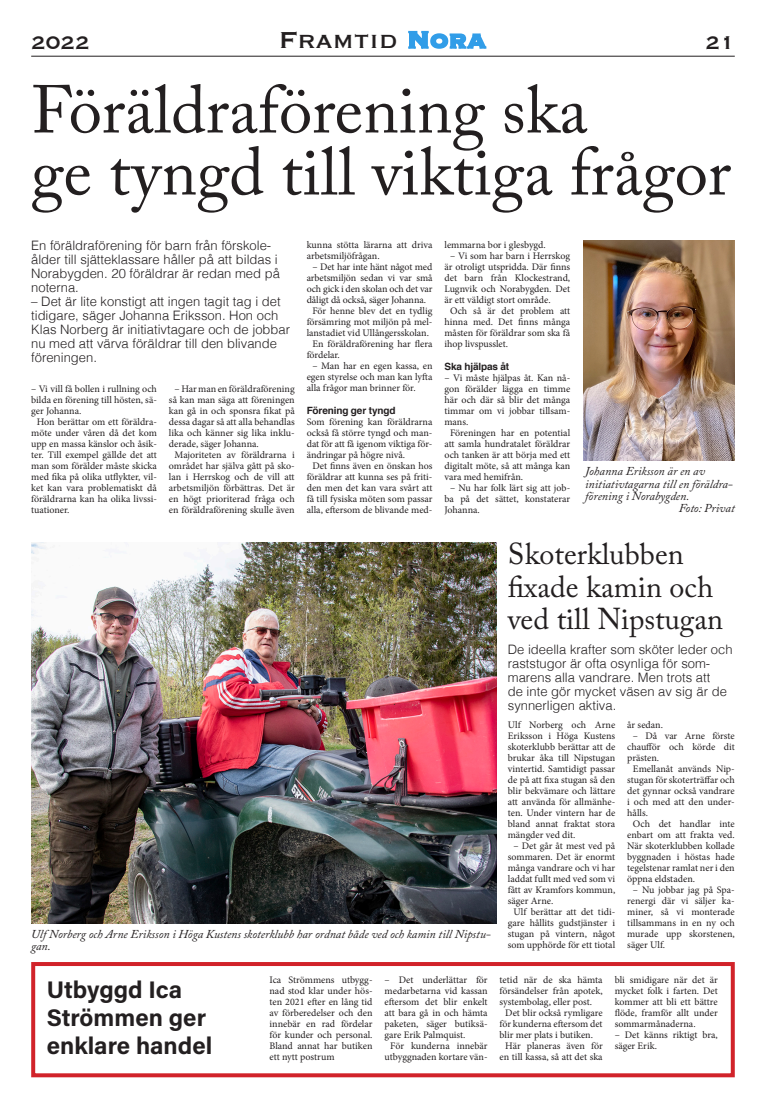
<style>
.page{position:relative;width:766px;height:1100px;background:#fff}
.page>*{position:absolute;margin:0;border:0;box-sizing:border-box;transform-origin:0 0}
.t1{font:67px "Adobe Caslon Pro";color:#231f20}
.t2{font:30px/32px "Adobe Caslon Pro";color:#231f20}
.t3{font:30px "Copperplate";color:#231f20}
.t4{font:700 24px/28px "Acumin Pro";color:#231f20}
.t5{font:24px "Copperplate";color:#231f20}
.t6{font:300 13px/14px "Helvetica";color:#231f20}
.t7{font:italic 12px/12.3px "Adobe Caslon Pro";color:#231f20}
.t8{font:10px/11px "Minion Pro";color:#231f20;text-align:justify}
.t9{font:700 10px "Helvetica";letter-spacing:-.015em;color:#231f20}
.s1{font-weight:700;color:#319de8}
</style>
<div class="page">
<hr style="left:31px;top:56px;width:703px;height:1px;background:#231f20">
<img style="left:583px;top:240px;width:151px;height:221px">
<img style="left:31px;top:542px;width:465px;height:381px">
<div style="left:31px;top:962px;width:703px;height:115px;border:4px solid #d1232a"></div>
<p class="t5" style="left:31px;top:27px;width:60px">2022</p>
<p class="t3" style="left:279px;top:20px;width:209px">Framtid <span class="s1">Nora</span></p>
<p class="t5" style="left:705px;top:26px;width:31px">21</p>
<p class="t1" style="left:31px;top:70px;width:557px">Föräldraförening ska</p>
<p class="t1" style="left:31px;top:132px;width:701px">ge tyngd till viktiga frågor</p>
<p class="t6" style="left:31px;top:237px;width:250px">En föräldraförening för barn från förskole&shy;ålder till sjätteklassare håller på att bildas i Norabygden. 20 föräldrar är redan med på noterna.</p>
<p class="t6" style="left:31px;top:293px;width:260px">– Det är lite konstigt att ingen tagit tag i det tidigare, säger Johanna Eriksson. Hon och Klas Norberg är initiativtagare och de jobbar nu med att värva föräldrar till den blivande föreningen.</p>
<p class="t8" style="left:31px;top:383px;width:127px">– Vi vill få bollen i rullning och bilda en förening till hösten, sä&shy;ger Johanna.</p>
<p class="t8" style="left:31px;top:416px;width:127px;text-indent:6px">Hon berättar om ett föräldra&shy;möte under våren då det kom upp en massa känslor och åsik&shy;ter. Till exempel gällde det att man som förälder måste skicka med fika på olika utflykter, vil&shy;ket kan vara problematiskt då föräldrarna kan ha olika livssi&shy;tuationer.</p>
<p class="t8" style="left:169px;top:383px;width:127px;text-indent:6px">– Har man en föräldraförening så kan man säga att föreningen kan gå in och sponsra fikat på dessa dagar så att alla behandlas lika och känner sig lika inklu&shy;derade, säger Johanna.</p>
<p class="t8" style="left:169px;top:449px;width:127px;text-align:center">Majoriteten av föräldrarna i området har själva gått på sko&shy;lan i Herrskog och de vill att arbetsmiljön förbättras. Det är en högt prioriterad fråga och en föräldraförening skulle även</p>
<p class="t8" style="left:306px;top:239px;width:127px">kunna stötta lärarna att driva arbetsmiljöfrågan.</p>
<p class="t8" style="left:306px;top:261px;width:127px;text-indent:6px">– Det har inte hänt något med arbetsmiljön sedan vi var små och gick i den skolan och det var dåligt då också, säger Johanna.</p>
<p class="t8" style="left:306px;top:305px;width:127px;text-align:center">För henne blev det en tydlig försämring mot miljön på mel&shy;lanstadiet vid Ullångersskolan.</p>
<p class="t8" style="left:306px;top:338px;width:127px;text-indent:6px">En föräldraförening har flera fördelar.</p>
<p class="t8" style="left:306px;top:360px;width:127px;text-indent:6px">– Man har en egen kassa, en egen styrelse och man kan lyfta alla frågor man brinner för.</p>
<p class="t9" style="left:306px;top:402px;width:90px">Förening ger tyngd</p>
<p class="t8" style="left:306px;top:416px;width:127px">Som förening kan föräldrarna också få större tyngd och man&shy;dat för att få igenom viktiga för&shy;ändringar på högre nivå.</p>
<p class="t8" style="left:306px;top:460px;width:127px;text-align:center">Det finns även en önskan hos föräldrar att kunna ses på friti&shy;den men det kan vara svårt att få till fysiska möten som passar alla, eftersom de blivande med-</p>
<p class="t8" style="left:444px;top:239px;width:103px">lemmarna bor i glesbygd.</p>
<p class="t8" style="left:444px;top:250px;width:127px;text-indent:6px">– Vi som har barn i Herrskog är otroligt utspridda. Där finns det barn från Klockestrand, Lugnvik och Norabygden. Det är ett väldigt stort område.</p>
<p class="t8" style="left:444px;top:305px;width:127px;text-indent:6px">Och så är det problem att hinna med. Det finns många måsten för föräldrar som ska få ihop livspusslet.</p>
<p class="t9" style="left:444px;top:358px;width:66px">Ska hjälpas åt</p>
<p class="t8" style="left:444px;top:372px;width:127px">– Vi måste hjälpas åt. Kan nå&shy;gon förälder lägga en timme här och där så blir det många timmar om vi jobbar tillsam&shy;mans.</p>
<p class="t8" style="left:444px;top:427px;width:127px;text-indent:6px">Föreningen har en potential att samla hundratalet föräldrar och tanken är att börja med ett digitalt möte, så att många kan vara med hemifrån.</p>
<p class="t8" style="left:444px;top:482px;width:127px;text-indent:6px">– Nu har folk lärt sig att job&shy;ba på det sättet, konstaterar Johanna.</p>
<p class="t7" style="left:585px;top:465px;width:149px">Johanna Eriksson är en av initiativtagarna till en föräldra&shy;förening i Norabygden.</p>
<p class="t7" style="left:678px;top:502px;width:58px">Foto: Privat</p>
<p class="t2" style="left:507px;top:538px;width:177px">Skoterklubben</p>
<p class="t2" style="left:507px;top:570px;width:217px">fixade kamin och ved till Nipstugan</p>
<p class="t6" style="left:507px;top:641px;width:226px">De ideella krafter som sköter leder och raststugor är ofta osynliga för som&shy;marens alla vandrare. Men trots att<br>de inte gör mycket väsen av sig är de synnerligen aktiva.</p>
<p class="t7" style="left:31px;top:927px;width:461px">Ulf Norberg och Arne Eriksson i Höga Kustens skoterklubb har ordnat både ved och kamin till Nipstu&shy;gan.</p>
<p class="t8" style="left:507px;top:720px;width:109px">Ulf Norberg och Arne Eriksson i Höga Kustens skoterklubb berättar att de brukar åka till Nipstugan vintertid. Samtidigt passar de på att fixa stugan så den blir bekvämare och lättare att använda för allmänhe&shy;ten. Under vintern har de bland annat fraktat stora mängder ved dit.</p>
<p class="t8" style="left:507px;top:841px;width:109px;text-indent:6px">– Det går åt mest ved på sommaren. Det är enormt många vandrare och vi har laddat fullt med ved som vi fått av Kramfors kommun, säger Arne.</p>
<p class="t8" style="left:507px;top:907px;width:109px;text-align:center">Ulf berättar att det tidi&shy;gare hållits gudstjänster i stugan på vintern, något som upphörde för ett tiotal</p>
<p class="t8" style="left:627px;top:720px;width:37px">år sedan.</p>
<p class="t8" style="left:627px;top:731px;width:109px;text-indent:6px">– Då var Arne förste chaufför och körde dit prästen.</p>
<p class="t8" style="left:627px;top:764px;width:109px;text-indent:6px">Emellanåt används Nip&shy;stugan för skoterträffar och det gynnar också vandrare i och med att den under&shy;hålls.</p>
<p class="t8" style="left:627px;top:819px;width:109px;text-indent:6px">Och det handlar inte enbart om att frakta ved.<br>När skoterklubben kollade byggnaden i höstas hade tegelstenar ramlat ner i den öppna eldstaden.</p>
<p class="t8" style="left:627px;top:885px;width:109px;text-indent:6px">– Nu jobbar jag på Spa&shy;renergi där vi säljer ka&shy;miner, så vi monterade tillsammans in en ny och murade upp skorstenen, säger Ulf.</p>
<p class="t4" style="left:47px;top:975px;width:161px">Utbyggd Ica<br>Strömmen ger</p>
<p class="t4" style="left:47px;top:1031px;width:167px">enklare handel</p>
<p class="t8" style="left:269px;top:975px;width:104px">Ica Strömmens utbygg&shy;nad stod klar under hös&shy;ten 2021 efter en lång tid av förberedelser och den innebär en rad fördelar för kunder och personal.<br>Bland annat har butiken ett nytt postrum</p>
<p class="t8" style="left:384px;top:975px;width:104px">– Det underlättar för medarbetarna vid kassan eftersom det blir enkelt att bara gå in och hämta paketen, säger butiksä&shy;gare Erik Palmquist.</p>
<p class="t8" style="left:384px;top:1041px;width:104px;text-align:center">För kunderna innebär utbyggnaden kortare vän-</p>
<p class="t8" style="left:499px;top:975px;width:104px">tetid när de ska hämta försändelser från apotek, systembolag, eller post.</p>
<p class="t8" style="left:499px;top:1008px;width:104px;text-indent:6px">Det blir också rymligare för kunderna eftersom det blir mer plats i butiken.</p>
<p class="t8" style="left:499px;top:1041px;width:104px;text-align:center">Här planeras även för en till kassa, så att det ska</p>
<p class="t8" style="left:614px;top:975px;width:104px">bli smidigare när det är mycket folk i farten. Det kommer att bli ett bättre flöde, framför allt under sommarmånaderna.</p>
<p class="t8" style="left:614px;top:1030px;width:104px">– Det känns riktigt bra, säger Erik.</p>
</div>
